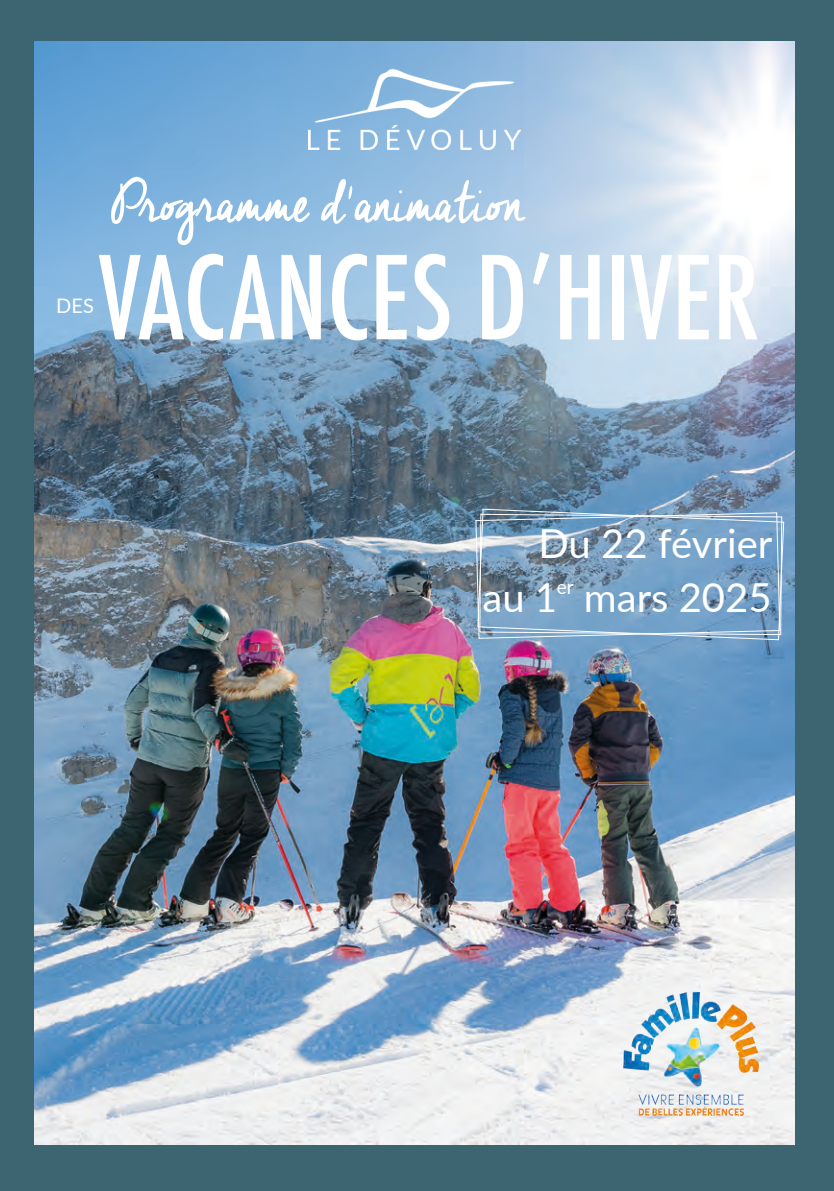
<style>
.page{position:relative;width:834px;height:1191px;background:#fff}
.page>*{position:absolute;margin:0;border:0;box-sizing:border-box;transform-origin:0 0}
.t1{font:500 condensed 112px "Futura";color:#fff}
.t2{font:72px "Cheddar Jack";letter-spacing:-.03em;color:#fff}
.t3{font:40px "Lato";color:#fff}
.t4{font:20px "Lato";color:#fff}
.t5{font:20px "Lato";color:#fff;scale:.94 1}
</style>
<div class="page">
<div style="left:0;top:0;width:833px;height:1191px;background:#3d6571"></div>
<img style="left:34px;top:41px;width:760px;height:1103px">
<img style="left:623px;top:992px;width:135px;height:123px">
<svg style="left:477px;top:508px;width:307px;height:133px;background:#7398b9"></svg>
<svg style="left:475px;top:512px;width:307px;height:127px;background:#7b9fbf"></svg>
<img style="left:308px;top:66px;width:212px;height:83px">
<p class="t2" style="left:111px;top:162px;width:414px">Programme d'animation</p>
<p class="t1" style="left:99px;top:226px;width:662px">VACANCES D’HIVER</p>
<p class="t4" style="left:56px;top:292px;width:39px">DES</p>
<p class="t3" style="left:538px;top:515px;width:235px">Du 22 février</p>
<p class="t3" style="left:482px;top:568px;width:76px">au 1</p>
<p class="t5" style="left:556px;top:572px;width:19px">er</p>
<p class="t3" style="left:583px;top:568px;width:189px">mars 2025</p>
</div>
